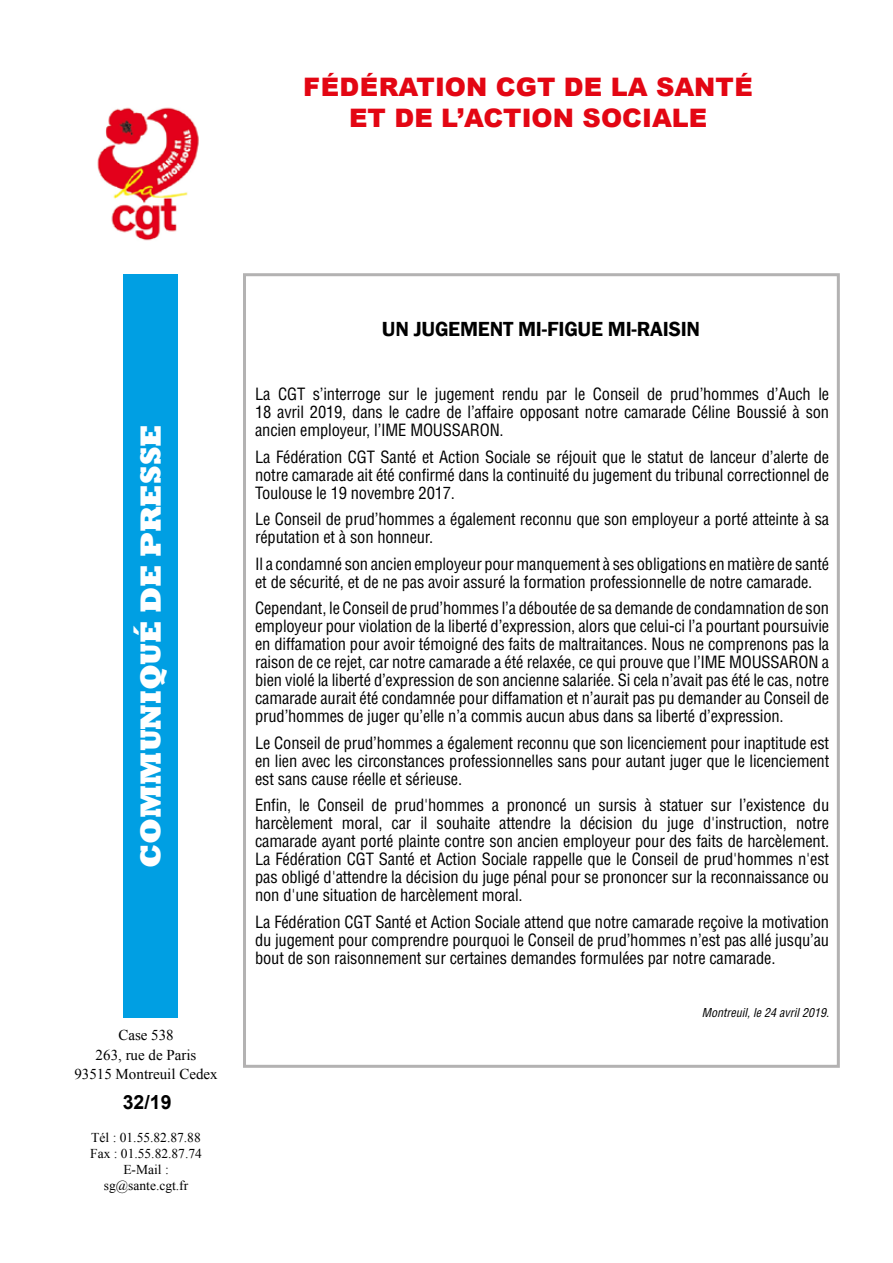
<style>
.page{position:relative;width:893px;height:1263px;background:#fff}
.page>*{position:absolute;margin:0;border:0;box-sizing:border-box;transform-origin:0 0}
.t1{font:800 30px "Rockwell";color:#fff}
.t2{font:900 25.5px/31.5px "Arial";color:#e30613;text-align:center}
.t3{font:600 21px "Franklin Gothic";letter-spacing:-.01em;color:#000}
.t4{font:700 19.5px "Arial";color:#000}
.t5{font:condensed 16.5px/18px "Helvetica LT Std";letter-spacing:-.01em;color:#000;text-align:justify}
.t6{font:15px/19.5px "Times New Roman";color:#000;text-align:center}
.t7{font:13.5px/16.2px "Times New Roman";color:#000;text-align:center}
.t8{font:italic condensed 12px "Helvetica LT Std";color:#000}
</style>
<div class="page">
<img style="left:97px;top:107px;width:102px;height:134px">
<div style="left:123px;top:274px;width:55px;height:743px;background:#009fe3"></div>
<div style="left:243px;top:273px;width:597px;height:795px;border:3px solid #b3b2b2"></div>
<h2 class="t2" style="left:303px;top:70px;width:451px">FÉDÉRATION CGT DE LA SANTÉ<br>ET DE L’ACTION SOCIALE</h2>
<h1 class="t1" style="left:134px;top:868px;width:445px;rotate:-90deg">COMMUNIQUÉ DE PRESSE</h1>
<p class="t6" style="left:74px;top:1025px;width:145px">Case 538<br>263, rue de Paris<br>93515 Montreuil Cedex</p>
<p class="t4" style="left:123px;top:1088px;width:50px">32/19</p>
<p class="t7" style="left:90px;top:1129px;width:113px">Tél : 01.55.82.87.88<br>Fax : 01.55.82.87.74<br>E-Mail : sg@sante.cgt.fr</p>
<p class="t3" style="left:382px;top:316px;width:320px">UN JUGEMENT MI-FIGUE MI-RAISIN</p>
<p class="t5" style="left:255px;top:385px;width:576px">La CGT s’interroge sur le jugement rendu par le Conseil de prud’hommes d’Auch le 18 avril 2019, dans le cadre de l’affaire opposant notre camarade Céline Boussié à son ancien employeur, l’IME MOUSSARON.</p>
<p class="t5" style="left:255px;top:447px;width:576px">La Fédération CGT Santé et Action Sociale se réjouit que le statut de lanceur d’alerte de notre camarade ait été confirmé dans la continuité du jugement du tribunal correctionnel de Toulouse le 19 novembre 2017.</p>
<p class="t5" style="left:255px;top:510px;width:576px">Le Conseil de prud’hommes a également reconnu que son employeur a porté atteinte à sa réputation et à son honneur.</p>
<p class="t5" style="left:255px;top:554px;width:576px">Il a condamné son ancien employeur pour manquement à ses obligations en matière de santé et de sécurité, et de ne pas avoir assuré la formation professionnelle de notre camarade.</p>
<p class="t5" style="left:255px;top:599px;width:576px">Cependant, le Conseil de prud’hommes l’a déboutée de sa demande de condamnation de son employeur pour violation de la liberté d’expression, alors que celui-ci l’a pourtant poursuivie en diffamation pour avoir témoigné des faits de maltraitances. Nous ne comprenons pas la raison de ce rejet, car notre camarade a été relaxée, ce qui prouve que l’IME MOUSSARON a bien violé la liberté d’expression de son ancienne salariée. Si cela n’avait pas été le cas, notre camarade aurait été condamnée pour diffamation et n’aurait pas pu demander au Conseil de prud’hommes de juger qu’elle n’a commis aucun abus dans sa liberté d’expression.</p>
<p class="t5" style="left:255px;top:733px;width:576px">Le Conseil de prud’hommes a également reconnu que son licenciement pour inaptitude est en lien avec les circonstances professionnelles sans pour autant juger que le licenciement est sans cause réelle et sérieuse.</p>
<p class="t5" style="left:255px;top:796px;width:576px">Enfin, le Conseil de prud'hommes a prononcé un sursis à statuer sur l’existence du harcèlement moral, car il souhaite attendre la décision du juge d'instruction, notre camarade ayant porté plainte contre son ancien employeur pour des faits de harcèlement.<br>La Fédération CGT Santé et Action Sociale rappelle que le Conseil de prud'hommes n'est pas obligé d'attendre la décision du juge pénal pour se prononcer sur la reconnaissance ou non d'une situation de harcèlement moral.</p>
<p class="t5" style="left:255px;top:912px;width:576px">La Fédération CGT Santé et Action Sociale attend que notre camarade reçoive la motivation du jugement pour comprendre pourquoi le Conseil de prud’hommes n’est pas allé jusqu’au bout de son raisonnement sur certaines demandes formulées par notre camarade.</p>
<p class="t8" style="left:702px;top:1005px;width:129px">Montreuil, le 24 avril 2019.</p>
</div>
